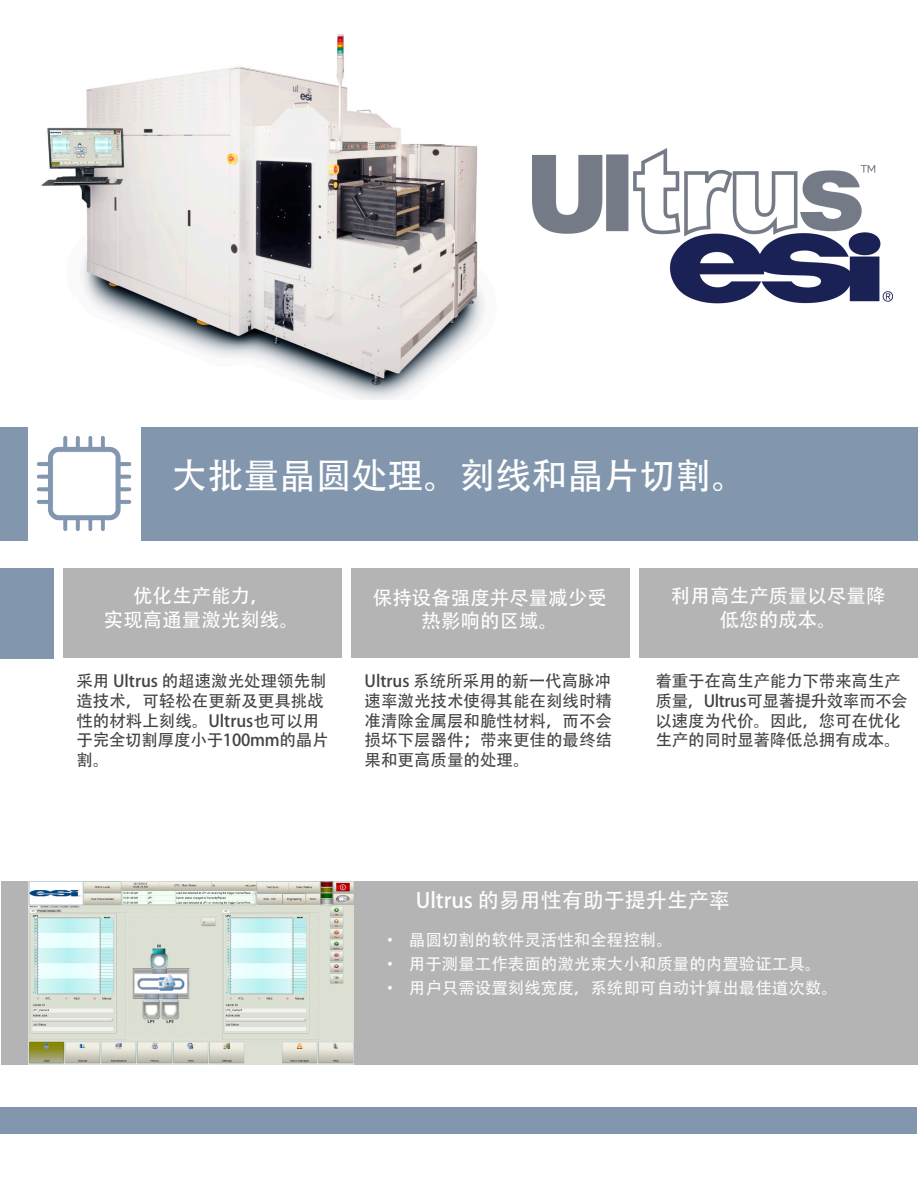
<style>
.page{position:relative;width:918px;height:1188px;background:#fff}
.page>*{position:absolute;margin:0;border:0;box-sizing:border-box;transform-origin:0 0}
.t1{font:36px "Adobe Heiti Std";color:#fff}
.t2{font:21px "Adobe Heiti Std";color:#fdfdfd}
.t3{font:19.5px/23.4px "Adobe Heiti Std";color:#fff;text-align:center}
.t4{font:16.5px/19.8px "Adobe Heiti Std";color:#434343}
.t5{font:16.5px "Adobe Heiti Std";color:#fafafb}
</style>
<div class="page">
<div style="left:1px;top:1107px;width:916px;height:27px;background:#8296ae"></div>
<div style="left:2px;top:881px;width:916px;height:184px;background:#b4b4b4"></div>
<img style="left:28px;top:881px;width:326px;height:183px">
<div style="left:351px;top:568px;width:279px;height:90px;background:#b4b4b5"></div>
<div style="left:141px;top:427px;width:776px;height:114px;background:#8297ae"></div>
<div style="left:63px;top:568px;width:279px;height:90px;background:#b4b4b5"></div>
<div style="left:1px;top:427px;width:27px;height:113px;background:#8297ae"></div>
<div style="left:639px;top:568px;width:279px;height:90px;background:#b4b4b5"></div>
<div style="left:0;top:568px;width:54px;height:90px;background:#8297ae"></div>
<img style="left:41px;top:34px;width:443px;height:365px">
<img style="left:532px;top:149px;width:360px;height:155px">
<img style="left:37px;top:436px;width:95px;height:95px">
<p class="t1" style="left:171px;top:454px;width:577px">大批量晶圆处理。刻线和晶片切割。</p>
<p class="t3" style="left:104px;top:585px;width:196px">优化生产能力，<br>实现高通量激光刻线。</p>
<p class="t3" style="left:373px;top:586px;width:235px">保持设备强度并尽量减少受热影响的区域。</p>
<p class="t3" style="left:671px;top:585px;width:216px">利用高生产质量以尽量降低您的成本。</p>
<p class="t4" style="left:76px;top:671px;width:254px">采用 Ultrus 的超速激光处理领先制造技术，可轻松在更新及更具挑战性的材料上刻线。Ultrus也可以用于完全切割厚度小于100mm的晶片割。</p>
<p class="t4" style="left:365px;top:671px;width:249px;text-align:justify">Ultrus 系统所采用的新一代高脉冲速率激光技术使得其能在刻线时精准清除金属层和脆性材料，而不会损坏下层器件；带来更佳的最终结果和更高质量的处理。</p>
<p class="t4" style="left:656px;top:671px;width:254px">着重于在高生产能力下带来高生产质量，Ultrus 可显著提升效率而不会以速度为代价。因此，您可在优化生产的同时显著降低总拥有成本。</p>
<p class="t2" style="left:416px;top:888px;width:315px">Ultrus 的易用性有助于提升生产率</p>
<p class="t5" style="left:382px;top:930px;width:292px">• 晶圆切割的软件灵活性和全程控制。</p>
<p class="t5" style="left:382px;top:954px;width:441px">• 用于测量工作表面的激光束大小和质量的内置验证工具。</p>
<p class="t5" style="left:382px;top:978px;width:458px">• 用户只需设置刻线宽度，系统即可自动计算出最佳道次数。</p>
</div>
